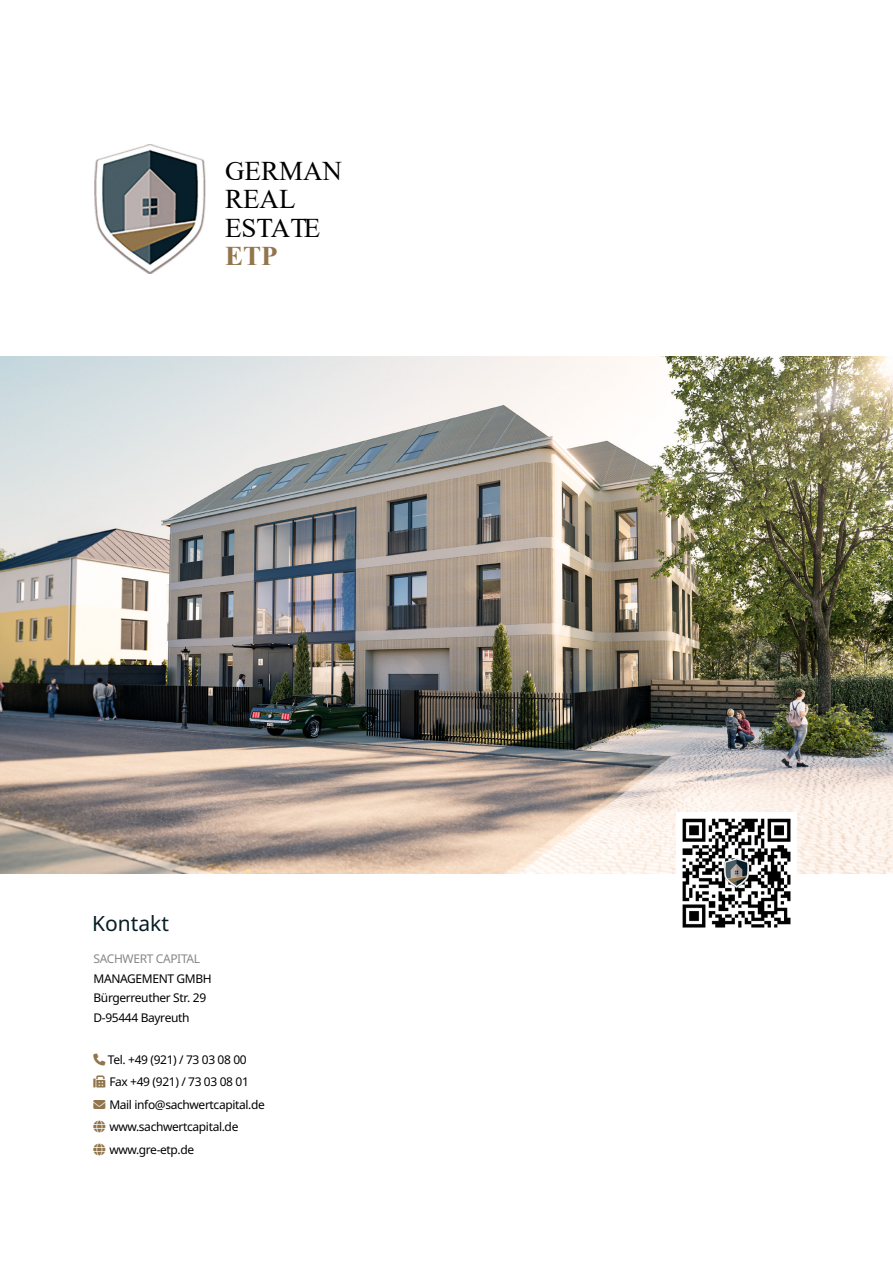
<style>
.page{position:relative;width:893px;height:1263px;background:#fff}
.page>*{position:absolute;margin:0;border:0;box-sizing:border-box;transform-origin:0 0}
.t1{font:27px/28.5px "Times New Roman";color:#000}
.t2{font:700 27px "Times New Roman";color:#92754d}
.t3{font:21px "Noto Sans";color:#091d27}
.t4{font:12px/22.5px "Noto Sans";letter-spacing:-.03em;color:#000}
.t5{font:12px "Noto Sans";letter-spacing:-.03em;color:#878787}
.s1{color:#92754d}
</style>
<div class="page">
<img style="left:0;top:357px;width:893px;height:516px">
<img style="left:95px;top:145px;width:111px;height:129px">
<img style="left:676px;top:813px;width:120px;height:115px">
<h1 class="t1" style="left:225px;top:155px;width:118px">GERMAN<br>REAL<br>ESTATE</h1>
<h1 class="t2" style="left:225px;top:237px;width:54px">ETP</h1>
<h2 class="t3" style="left:92px;top:909px;width:78px">Kontakt</h2>
<p class="t5" style="left:94px;top:950px;width:108px">SACHWERT CAPITAL</p>
<p class="t4" style="left:94px;top:969px;width:120px;line-height:19.5px">MANAGEMENT GMBH<br>Bürgerreuther Str. 29<br>D-95444 Bayreuth</p>
<p class="t4" style="left:108px;top:1048px;width:142px">Tel. +49 (921) / 73 03 08 00<br>Fax +49 (921) / 73 03 08 01</p>
<p class="t4" style="left:109px;top:1093px;width:157px;text-indent:-16px"><span class="s1">→</span> Mail info@sachwertcapital.de www.sachwertcapital.de www.gre-etp.de</p>
</div>
